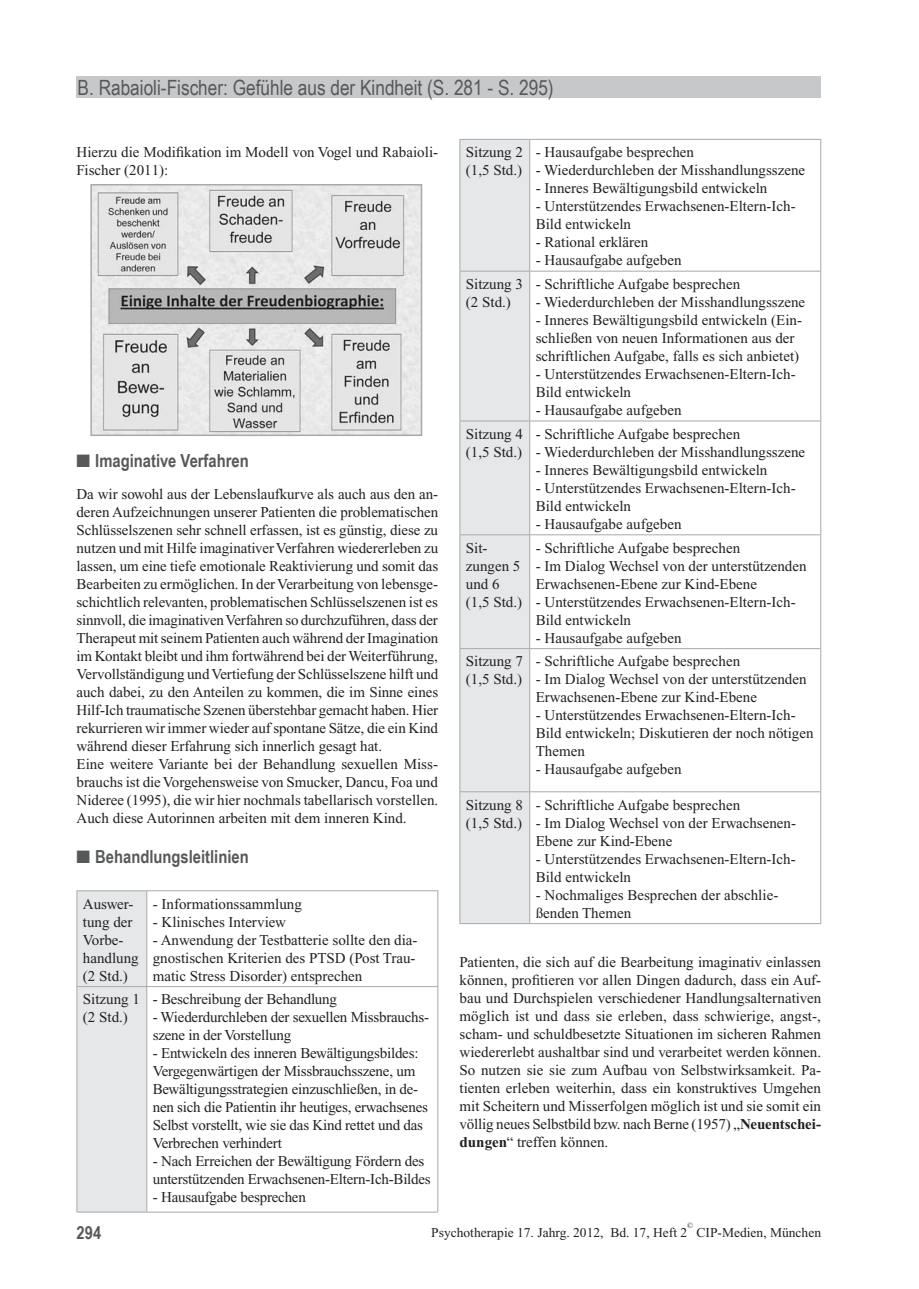
<style>
.page{position:relative;width:919px;height:1289px;background:#fff}
.page>*{position:absolute;margin:0;border:0;box-sizing:border-box;transform-origin:0 0}
.t1{font:21px "Arial Narrow";color:#57585a}
.t2{font:700 18px "Arial Narrow";color:#57585a}
.t3{font:15px/18px "Times New Roman";color:#231f20}
.t4{font:13.5px "Times New Roman";color:#231f20}
.t5{font:7.8px "Times New Roman";color:#231f20}
.s1{font-weight:700}
</style>
<div class="page">
<div style="left:77px;top:77px;width:744px;height:21px;background:#c7c8ca"></div>
<div style="left:78px;top:891px;width:68px;height:320px;background:#e6e7e9"></div>
<hr style="left:77px;top:890px;width:70px;height:1px;background:#a8a9ad">
<hr style="left:77px;top:891px;width:1px;height:95px;background:#a8a9ad">
<hr style="left:147px;top:890px;width:291px;height:1px;background:#a8a9ad">
<hr style="left:146px;top:891px;width:1px;height:95px;background:#a8a9ad">
<hr style="left:437px;top:891px;width:1px;height:95px;background:#a8a9ad">
<hr style="left:77px;top:986px;width:70px;height:1px;background:#a8a9ad">
<hr style="left:77px;top:986px;width:1px;height:225px;background:#a8a9ad">
<hr style="left:147px;top:986px;width:291px;height:1px;background:#a8a9ad">
<hr style="left:146px;top:986px;width:1px;height:225px;background:#a8a9ad">
<hr style="left:437px;top:986px;width:1px;height:225px;background:#a8a9ad">
<hr style="left:77px;top:1211px;width:70px;height:1px;background:#a8a9ad">
<hr style="left:147px;top:1211px;width:291px;height:1px;background:#a8a9ad">
<div style="left:460px;top:140px;width:69px;height:783px;background:#e6e7e9"></div>
<hr style="left:459px;top:139px;width:70px;height:1px;background:#a8a9ad">
<hr style="left:459px;top:140px;width:1px;height:131px;background:#a8a9ad">
<hr style="left:529px;top:139px;width:292px;height:1px;background:#a8a9ad">
<hr style="left:529px;top:140px;width:1px;height:131px;background:#a8a9ad">
<hr style="left:820px;top:140px;width:1px;height:131px;background:#a8a9ad">
<hr style="left:459px;top:271px;width:70px;height:1px;background:#a8a9ad">
<hr style="left:459px;top:271px;width:1px;height:149px;background:#a8a9ad">
<hr style="left:529px;top:271px;width:292px;height:1px;background:#a8a9ad">
<hr style="left:529px;top:271px;width:1px;height:149px;background:#a8a9ad">
<hr style="left:820px;top:271px;width:1px;height:149px;background:#a8a9ad">
<hr style="left:459px;top:420px;width:70px;height:1px;background:#a8a9ad">
<hr style="left:459px;top:421px;width:1px;height:113px;background:#a8a9ad">
<hr style="left:529px;top:420px;width:292px;height:1px;background:#a8a9ad">
<hr style="left:529px;top:421px;width:1px;height:113px;background:#a8a9ad">
<hr style="left:820px;top:421px;width:1px;height:113px;background:#a8a9ad">
<hr style="left:459px;top:534px;width:70px;height:1px;background:#a8a9ad">
<hr style="left:459px;top:535px;width:1px;height:113px;background:#a8a9ad">
<hr style="left:529px;top:534px;width:292px;height:1px;background:#a8a9ad">
<hr style="left:529px;top:535px;width:1px;height:113px;background:#a8a9ad">
<hr style="left:820px;top:535px;width:1px;height:113px;background:#a8a9ad">
<hr style="left:459px;top:648px;width:70px;height:1px;background:#a8a9ad">
<hr style="left:459px;top:649px;width:1px;height:142px;background:#a8a9ad">
<hr style="left:529px;top:648px;width:292px;height:1px;background:#a8a9ad">
<hr style="left:529px;top:649px;width:1px;height:142px;background:#a8a9ad">
<hr style="left:820px;top:649px;width:1px;height:142px;background:#a8a9ad">
<hr style="left:459px;top:791px;width:70px;height:1px;background:#a8a9ad">
<hr style="left:459px;top:792px;width:1px;height:131px;background:#a8a9ad">
<hr style="left:529px;top:791px;width:292px;height:1px;background:#a8a9ad">
<hr style="left:529px;top:792px;width:1px;height:131px;background:#a8a9ad">
<hr style="left:820px;top:792px;width:1px;height:131px;background:#a8a9ad">
<hr style="left:459px;top:923px;width:70px;height:1px;background:#a8a9ad">
<hr style="left:529px;top:923px;width:292px;height:1px;background:#a8a9ad">
<img style="left:93px;top:187px;width:326px;height:246px">
<div style="left:90px;top:184px;width:332px;height:252px;border:2px solid #a8a9ad"></div>
<h1 class="t1" style="left:78px;top:76px;width:477px">B. Rabaioli-Fischer: Gefühle aus der Kindheit (S. 281 - S. 295)</h1>
<p class="t3" style="left:77px;top:143px;width:363px">Hierzu die Modifikation im Modell von Vogel und Rabaioli-<br>Fischer (2011):</p>
<p class="t2" style="left:77px;top:450px;width:174px">■ Imaginative Verfahren</p>
<p class="t3" style="left:77px;top:485px;width:363px">Da wir sowohl aus der Lebenslaufkurve als auch aus den an&shy;deren Aufzeichnungen unserer Patienten die problematischen Schlüsselszenen sehr schnell erfassen, ist es günstig, diese zu nutzen und mit Hilfe imaginativer Verfahren wiedererleben zu lassen, um eine tiefe emotionale Reaktivierung und somit das Bearbeiten zu ermöglichen. In der Verarbeitung von lebensge&shy;schichtlich relevanten, problematischen Schlüsselszenen ist es sinnvoll, die imaginativen Verfahren so durchzuführen, dass der Therapeut mit seinem Patienten auch während der Imagination im Kontakt bleibt und ihm fortwährend bei der Weiterführung, Vervollständigung und Vertiefung der Schlüsselszene hilft und auch dabei, zu den Anteilen zu kommen, die im Sinne eines Hilf-Ich traumatische Szenen überstehbar gemacht haben. Hier rekurrieren wir immer wieder auf spontane Sätze, die ein Kind während dieser Erfahrung sich innerlich gesagt hat.<br>Eine weitere Variante bei der Behandlung sexuellen Miss&shy;brauchs ist die Vorgehensweise von Smucker, Dancu, Foa und Nideree (1995), die wir hier nochmals tabellarisch vorstellen.<br>Auch diese Autorinnen arbeiten mit dem inneren Kind.</p>
<p class="t2" style="left:77px;top:846px;width:174px">■ Behandlungsleitlinien</p>
<p class="t3" style="left:83px;top:894px;width:57px">Auswer&shy;tung der<br>Vorbe&shy;handlung (2 Std.)</p>
<p class="t3" style="left:153px;top:894px;width:151px">- Informationssammlung</p>
<p class="t3" style="left:153px;top:912px;width:135px">- Klinisches Interview</p>
<p class="t3" style="left:153px;top:930px;width:266px">- Anwendung der Testbatterie sollte den dia&shy;gnostischen Kriterien des PTSD (Post Trau&shy;matic Stress Disorder) entsprechen</p>
<p class="t3" style="left:83px;top:990px;width:59px">Sitzung 1 (2 Std.)</p>
<p class="t3" style="left:153px;top:990px;width:186px">- Beschreibung der Behandlung</p>
<p class="t3" style="left:153px;top:1008px;width:278px">- Wiederdurchleben der sexuellen Missbrauchs&shy;szene in der Vorstellung</p>
<p class="t3" style="left:153px;top:1044px;width:277px">- Entwickeln des inneren Bewältigungsbildes:<br>Vergegenwärtigen der Missbrauchsszene, um Bewältigungsstrategien einzuschließen, in de&shy;nen sich die Patientin ihr heutiges, erwachsenes Selbst vorstellt, wie sie das Kind rettet und das Verbrechen verhindert</p>
<p class="t3" style="left:153px;top:1152px;width:279px">- Nach Erreichen der Bewältigung Fördern des unterstützenden Erwachsenen-Eltern-Ich-Bildes</p>
<p class="t3" style="left:153px;top:1188px;width:155px">- Hausaufgabe besprechen</p>
<p class="t3" style="left:466px;top:143px;width:59px">Sitzung 2 (1,5 Std.)</p>
<p class="t3" style="left:535px;top:143px;width:160px">- Hausaufgabe besprechen</p>
<p class="t3" style="left:535px;top:161px;width:271px">- Wiederdurchleben der Misshandlungsszene</p>
<p class="t3" style="left:535px;top:179px;width:233px">- Inneres Bewältigungsbild entwickeln</p>
<p class="t3" style="left:535px;top:197px;width:261px">- Unterstützendes Erwachsenen-Eltern-Ich-<br>Bild entwickeln</p>
<p class="t3" style="left:535px;top:233px;width:114px">- Rational erklären</p>
<p class="t3" style="left:535px;top:251px;width:147px">- Hausaufgabe aufgeben</p>
<p class="t3" style="left:466px;top:275px;width:59px">Sitzung 3 (2 Std.)</p>
<p class="t3" style="left:535px;top:275px;width:206px">- Schriftliche Aufgabe besprechen</p>
<p class="t3" style="left:535px;top:293px;width:271px">- Wiederdurchleben der Misshandlungsszene</p>
<p class="t3" style="left:535px;top:311px;width:268px">- Inneres Bewältigungsbild entwickeln (Ein&shy;schließen von neuen Informationen aus der schriftlichen Aufgabe, falls es sich anbietet)</p>
<p class="t3" style="left:535px;top:365px;width:261px">- Unterstützendes Erwachsenen-Eltern-Ich-<br>Bild entwickeln</p>
<p class="t3" style="left:535px;top:401px;width:147px">- Hausaufgabe aufgeben</p>
<p class="t3" style="left:466px;top:425px;width:59px">Sitzung 4 (1,5 Std.)</p>
<p class="t3" style="left:535px;top:425px;width:206px">- Schriftliche Aufgabe besprechen</p>
<p class="t3" style="left:535px;top:443px;width:271px">- Wiederdurchleben der Misshandlungsszene</p>
<p class="t3" style="left:535px;top:461px;width:233px">- Inneres Bewältigungsbild entwickeln</p>
<p class="t3" style="left:535px;top:479px;width:261px">- Unterstützendes Erwachsenen-Eltern-Ich-<br>Bild entwickeln</p>
<p class="t3" style="left:535px;top:515px;width:147px">- Hausaufgabe aufgeben</p>
<p class="t3" style="left:466px;top:538px;width:58px">Sit&shy;zungen 5 und 6 (1,5 Std.)</p>
<p class="t3" style="left:535px;top:538px;width:206px">- Schriftliche Aufgabe besprechen</p>
<p class="t3" style="left:535px;top:556px;width:272px">- Im Dialog Wechsel von der unterstützenden<br>Erwachsenen-Ebene zur Kind-Ebene</p>
<p class="t3" style="left:535px;top:592px;width:261px">- Unterstützendes Erwachsenen-Eltern-Ich-<br>Bild entwickeln</p>
<p class="t3" style="left:535px;top:628px;width:147px">- Hausaufgabe aufgeben</p>
<p class="t3" style="left:466px;top:652px;width:59px">Sitzung 7 (1,5 Std.)</p>
<p class="t3" style="left:535px;top:652px;width:206px">- Schriftliche Aufgabe besprechen</p>
<p class="t3" style="left:535px;top:670px;width:272px">- Im Dialog Wechsel von der unterstützenden<br>Erwachsenen-Ebene zur Kind-Ebene</p>
<p class="t3" style="left:535px;top:706px;width:279px">- Unterstützendes Erwachsenen-Eltern-Ich-<br>Bild entwickeln; Diskutieren der noch nötigen<br>Themen</p>
<p class="t3" style="left:535px;top:760px;width:147px">- Hausaufgabe aufgeben</p>
<p class="t3" style="left:466px;top:795px;width:59px">Sitzung 8 (1,5 Std.)</p>
<p class="t3" style="left:535px;top:795px;width:206px">- Schriftliche Aufgabe besprechen</p>
<p class="t3" style="left:535px;top:813px;width:262px">- Im Dialog Wechsel von der Erwachsenen-<br>Ebene zur Kind-Ebene</p>
<p class="t3" style="left:535px;top:849px;width:261px">- Unterstützendes Erwachsenen-Eltern-Ich-<br>Bild entwickeln</p>
<p class="t3" style="left:535px;top:885px;width:244px">- Nochmaliges Besprechen der abschlie&shy;ßenden Themen</p>
<p class="t3" style="left:459px;top:953px;width:363px;text-align:justify">Patienten, die sich auf die Bearbeitung imaginativ einlassen können, profitieren vor allen Dingen dadurch, dass ein Auf&shy;bau und Durchspielen verschiedener Handlungsalternativen möglich ist und dass sie erleben, dass schwierige, angst-, scham- und schuldbesetzte Situationen im sicheren Rahmen wiedererlebt aushaltbar sind und verarbeitet werden können.<br>So nutzen sie sie zum Aufbau von Selbstwirksamkeit. Pa&shy;tienten erleben weiterhin, dass ein konstruktives Umgehen mit Scheitern und Misserfolgen möglich ist und sie somit ein völlig neues Selbstbild bzw. nach Berne (1957) „<span class="s1">Neuentschei&shy;dungen</span>“ treffen können.</p>
<p class="t5" style="left:687px;top:1221px;width:7px">©</p>
<p class="t2" style="left:77px;top:1222px;width:26px">294</p>
<p class="t4" style="left:431px;top:1225px;width:257px">Psychotherapie 17. Jahrg. 2012, Bd. 17, Heft 2</p>
<p class="t4" style="left:696px;top:1225px;width:126px">CIP-Medien, München</p>
</div>
